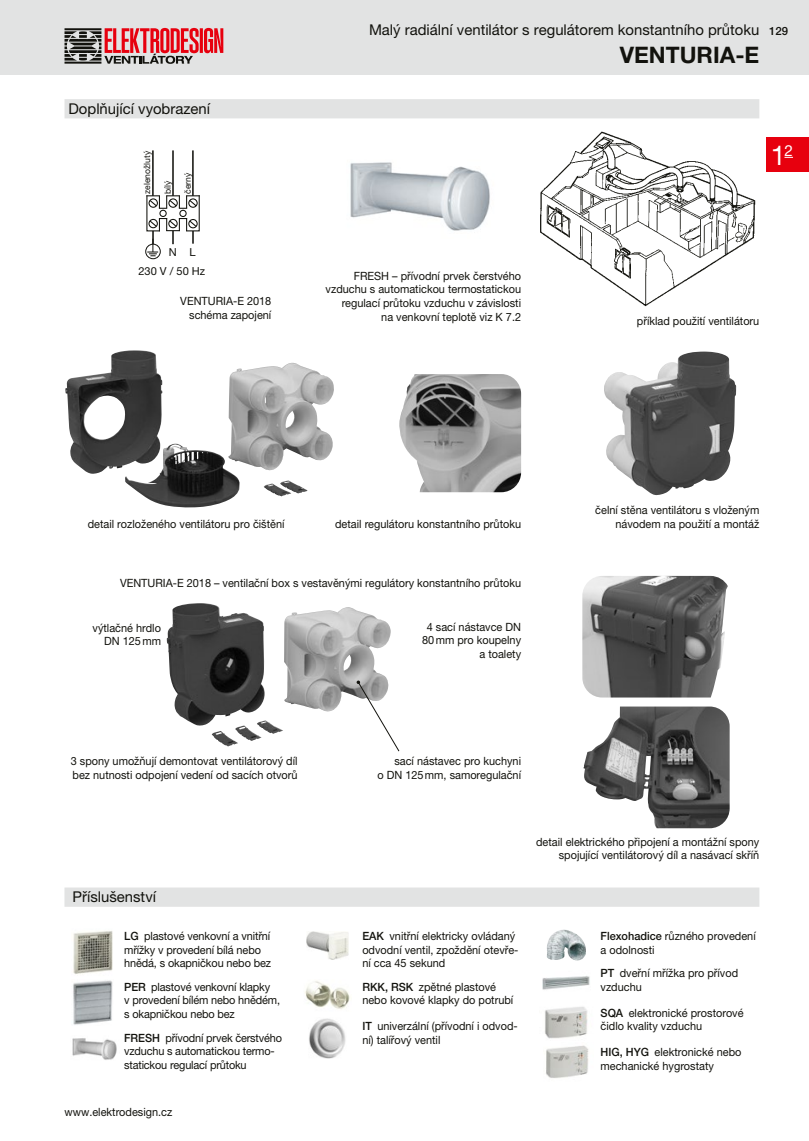
<style>
.page{position:relative;width:809px;height:1141px;background:#fff}
.page>*{position:absolute;margin:0;border:0;box-sizing:border-box;transform-origin:0 0}
.t1{font:27.12px "Helvetica Neue LT Pro";color:#fff}
.t2{font:700 22.75px "Helvetica Neue LT Pro";color:#12120d}
.t3{font:14.88px "Helvetica Neue LT Pro";color:#12120d}
.t4{font:11.38px/13.7px "Helvetica Neue LT Pro";color:#12120d;scale:.96 1}
.t5{font:500 11.38px "Helvetica Neue LT Pro";color:#12120d}
.t6{font:11.03px "Helvetica Neue LT Pro";color:#12120d}
.t7{font:8.58px "Helvetica Neue LT Pro";color:#12120d}
.s1{font-weight:500}
</style>
<div class="page">
<div style="left:0;top:0;width:809px;height:74px;background:#e2e3e3"></div>
<svg style="left:64px;top:28px;width:159px;height:36px"></svg>
<div style="left:766px;top:138px;width:43px;height:34px;background:#e7000e"></div>
<img style="left:540px;top:131px;width:216px;height:176px">
<hr style="left:172px;top:150px;width:2px;height:46px;background:#12120d">
<hr style="left:192px;top:150px;width:2px;height:46px;background:#12120d">
<hr style="left:152px;top:150px;width:2px;height:46px;background:#12120d">
<div style="left:145px;top:244px;width:16px;height:15px;border:1px solid #12120d;border-radius:50%"></div>
<svg style="left:146px;top:195px;width:54px;height:61px"></svg>
<img style="left:167px;top:603px;width:199px;height:123px">
<img style="left:211px;top:731px;width:27px;height:15px">
<img style="left:65px;top:350px;width:222px;height:124px">
<img style="left:583px;top:707px;width:146px;height:121px">
<img style="left:604px;top:352px;width:132px;height:143px">
<img style="left:582px;top:576px;width:146px;height:121px">
<img style="left:399px;top:374px;width:122px;height:118px">
<svg style="left:356px;top:681px;width:44px;height:71px"></svg>
<img style="left:309px;top:1018px;width:37px;height:41px">
<img style="left:542px;top:976px;width:48px;height:14px">
<div style="left:64px;top:887px;width:695px;height:20px;background:#e2e3e3"></div>
<div style="left:64px;top:99px;width:695px;height:19px;background:#e2e3e3"></div>
<img style="left:72px;top:1038px;width:45px;height:22px">
<img style="left:73px;top:931px;width:40px;height:43px">
<img style="left:73px;top:980px;width:40px;height:45px">
<img style="left:305px;top:981px;width:45px;height:28px">
<img style="left:307px;top:932px;width:41px;height:28px">
<img style="left:546px;top:930px;width:40px;height:31px">
<img style="left:545px;top:1007px;width:43px;height:32px">
<img style="left:546px;top:1045px;width:43px;height:33px">
<img style="left:350px;top:162px;width:140px;height:69px">
<h3 class="t3" style="left:68px;top:100px;width:143px">Doplňující vyobrazení</h3>
<p class="t7" style="left:142px;top:194px;width:44px;rotate:-90deg">zelenožlutý</p>
<p class="t7" style="left:163px;top:194px;width:15px;rotate:-90deg">bílý</p>
<p class="t7" style="left:182px;top:194px;width:23px;rotate:-90deg">černý</p>
<p class="t6" style="left:169px;top:245px;width:28px">N L</p>
<p class="t6" style="left:138px;top:264px;width:68px">230 V / 50 Hz</p>
<p class="t4" style="left:180px;top:294px;width:96px;text-align:right">VENTURIA-E 2018 schéma zapojení</p>
<h3 class="t3" style="left:369px;top:21px;width:392px">Malý radiální ventilátor s regulátorem konstantního průtoku</h3>
<h2 class="t2" style="left:620px;top:41px;width:141px">VENTURIA-E</h2>
<p class="t5" style="left:769px;top:25px;width:20px">129</p>
<h1 class="t1" style="left:770px;top:139px;width:24px">1<sup>2</sup></h1>
<p class="t4" style="left:325px;top:269px;width:205px;text-align:right">FRESH – přívodní prvek čerstvého vzduchu s automatickou termostatickou regulací průtoku vzduchu v závislosti<br>na venkovní teplotě viz K 7.2</p>
<p class="t4" style="left:637px;top:314px;width:129px">příklad použití ventilátoru</p>
<p class="t4" style="left:88px;top:517px;width:206px">detail rozloženého ventilátoru pro čištění</p>
<p class="t4" style="left:335px;top:517px;width:195px">detail regulátoru konstantního průtoku</p>
<p class="t4" style="left:120px;top:576px;width:419px">VENTURIA-E 2018 – ventilační box s vestavěnými regulátory konstantního průtoku</p>
<p class="t4" style="left:93px;top:621px;width:73px;text-align:right">výtlačné hrdlo<br>DN 125mm</p>
<p class="t4" style="left:422px;top:620px;width:105px;text-align:right">4 sací nástavce DN<br>80mm pro koupelny a toalety</p>
<p class="t4" style="left:595px;top:503px;width:172px;text-align:right">čelní stěna ventilátoru s vloženým návodem na použití a montáž</p>
<p class="t4" style="left:71px;top:754px;width:238px">3 spony umožňují demontovat ventilátorový díl bez nutnosti odpojení vedení od sacích otvorů</p>
<h3 class="t3" style="left:73px;top:888px;width:85px">Příslušenství</h3>
<p class="t4" style="left:124px;top:929px;width:155px"><span class="s1">LG</span> plastové venkovní a vnitřní mřížky v provedení bílá nebo hnědá, s okapničkou nebo bez</p>
<p class="t4" style="left:124px;top:980px;width:164px"><span class="s1">PER</span> plastové venkovní klapky<br>v provedení bílém nebo hnědém, s okapničkou nebo bez</p>
<p class="t4" style="left:124px;top:1031px;width:166px"><span class="s1">FRESH</span> přívodní prvek čerstvého vzduchu s automatickou termo&shy;statickou regulací průtoku</p>
<p class="t4" style="left:64px;top:1105px;width:114px">www.elektrodesign.cz</p>
<p class="t4" style="left:377px;top:754px;width:151px;text-align:right">sací nástavec pro kuchyni<br>o DN 125mm, samoregulační</p>
<p class="t4" style="left:536px;top:835px;width:234px;text-align:right">detail elektrického připojení a montážní spony spojující ventilátorový díl a nasávací skříň</p>
<p class="t4" style="left:362px;top:929px;width:164px"><span class="s1">EAK</span> vnitřní elektricky ovládaný odvodní ventil, zpoždění otevře&shy;ní cca 45 sekund</p>
<p class="t4" style="left:362px;top:980px;width:159px"><span class="s1">RKK, RSK</span> zpětné plastové nebo kovové klapky do potrubí</p>
<p class="t4" style="left:362px;top:1019px;width:163px"><span class="s1">IT</span> univerzální (přívodní i odvod&shy;ní) talířový ventil</p>
<p class="t4" style="left:600px;top:929px;width:163px"><span class="s1">Flexohadice</span> různého provedení a odolnosti</p>
<p class="t4" style="left:600px;top:966px;width:145px"><span class="s1">PT</span> dveřní mřížka pro přívod vzduchu</p>
<p class="t4" style="left:600px;top:1006px;width:150px"><span class="s1">SQA</span> elektronické prostorové čidlo kvality vzduchu</p>
<p class="t4" style="left:600px;top:1045px;width:148px"><span class="s1">HIG, HYG</span> elektronické nebo mechanické hygrostaty</p>
</div>
